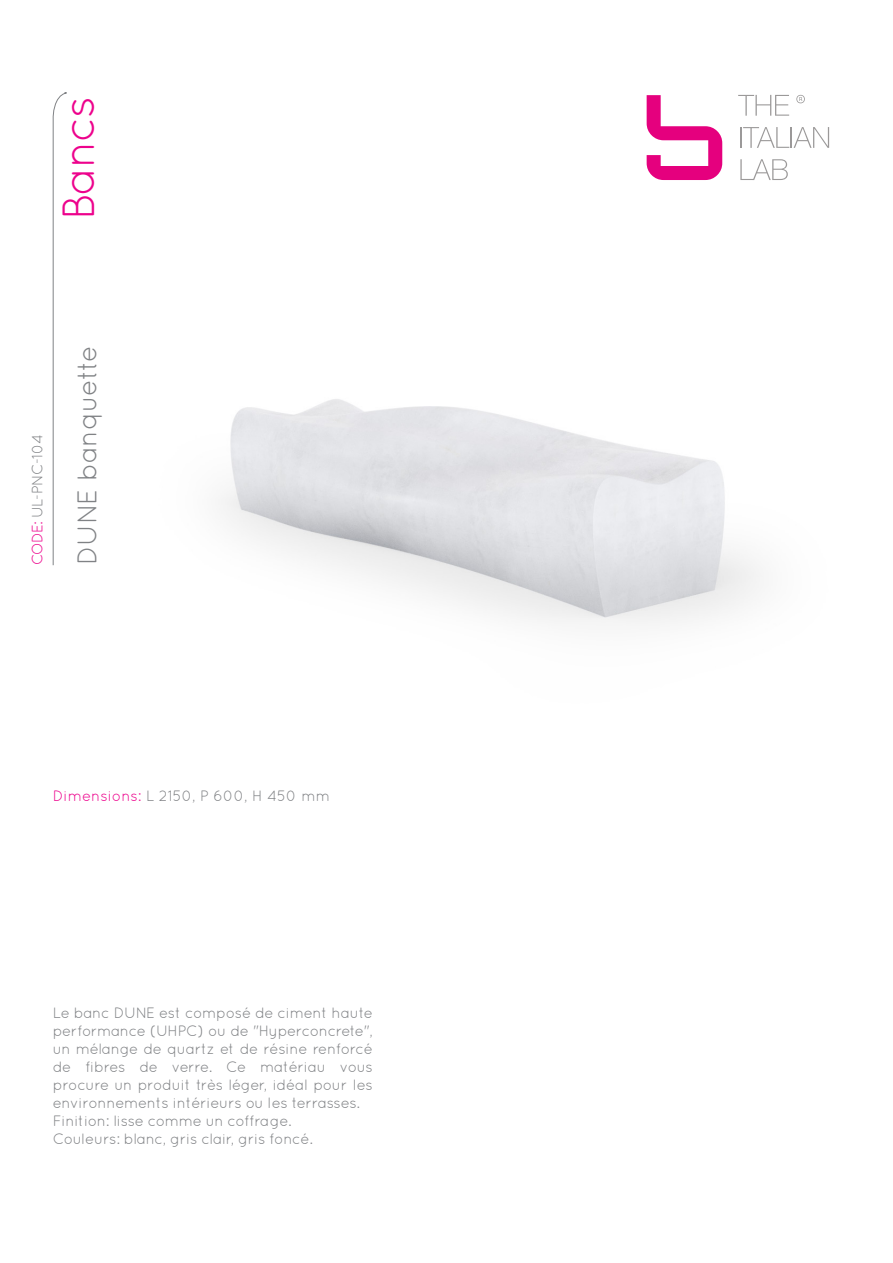
<style>
.page{position:relative;width:893px;height:1263px;background:#fff}
.page>*{position:absolute;margin:0;border:0;box-sizing:border-box;transform-origin:0 0}
.t1{font:45px "Quicksand";letter-spacing:-.03em;color:#ed028c}
.t2{font:27px "Quicksand";letter-spacing:-.01em;color:#808285}
.t3{font:15px/18px "Quicksand";letter-spacing:-.02em;color:#808285;text-align:justify}
.t4{font:15px "Quicksand";color:#808285}
.t5{font:15px "Quicksand";letter-spacing:-.04em;color:#808285}
.s1{color:#ed028c}
</style>
<div class="page">
<svg style="left:738px;top:95px;width:51px;height:21px"></svg>
<hr style="left:740px;top:127px;width:2px;height:21px;background:#9b9999">
<svg style="left:743px;top:127px;width:86px;height:21px"></svg>
<svg style="left:740px;top:159px;width:48px;height:21px"></svg>
<svg style="left:647px;top:95px;width:75px;height:85px"></svg>
<svg style="left:796px;top:95px;width:9px;height:8px"></svg>
<svg style="left:52px;top:92px;width:15px;height:474px"></svg>
<p class="t1" style="left:53px;top:220px;width:126px;rotate:-90deg">Bancs</p>
<p class="t5" style="left:29px;top:565px;width:133px;rotate:-90deg"><span class="s1">CODE:</span> UL-PNC-104</p>
<p class="t2" style="left:71px;top:565px;width:221px;rotate:-90deg">DUNE banquette</p>
<p class="t4" style="left:53px;top:787px;width:279px"><span class="s1">Dimensions:</span> L 2150, P 600, H 450 mm</p>
<p class="t3" style="left:53px;top:1004px;width:322px">Le banc DUNE est composé de ciment haute performance (UHPC) ou de "Hyperconcrete", un mélange de quartz et de résine renforcé de fibres de verre. Ce matériau vous procure un produit très léger, idéal pour les environnements intérieurs ou les terrasses.</p>
<p class="t3" style="left:53px;top:1112px;width:240px">Finition: lisse comme un coffrage.</p>
<p class="t3" style="left:53px;top:1130px;width:261px">Couleurs: blanc, gris clair, gris foncé.</p>
</div>
